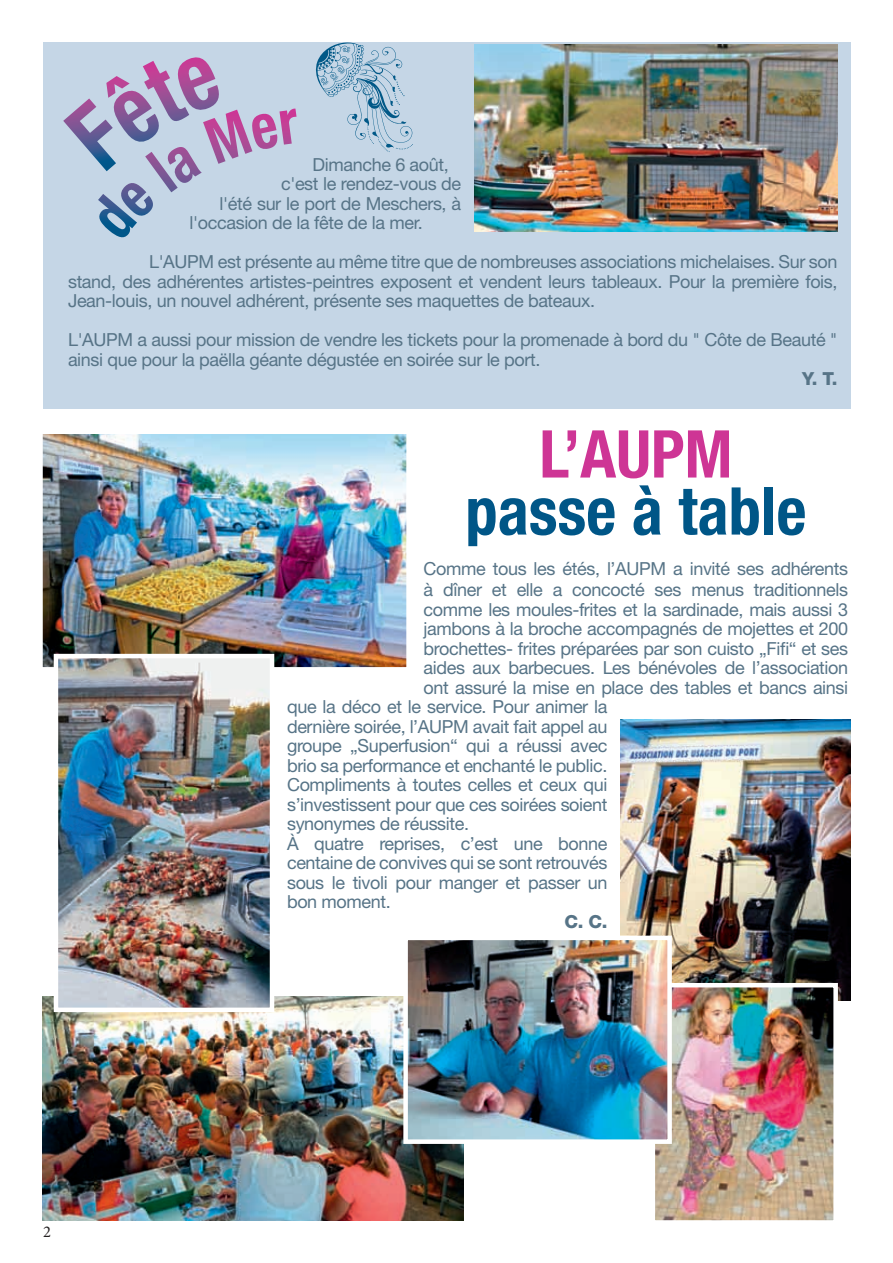
<style>
.page{position:relative;width:893px;height:1263px;background:#fff}
.page>*{position:absolute;margin:0;border:0;box-sizing:border-box;transform-origin:0 0}
.t1{font:700 condensed 66px "Helvetica Neue";color:#005687}
.t2{font:700 condensed 66px "Helvetica Neue";color:#ce3595}
.t3{font:18px/19.5px "Helvetica Neue";letter-spacing:-.02em;color:#577487;text-align:justify}
.t4{font:800 18px "Helvetica Neue";color:#577487}
.t5{font:16.5px "Minion Pro";color:#231f20}
</style>
<div class="page">
<div style="left:43px;top:43px;width:807px;height:366px;background:#c5d6e6"></div>
<img style="left:474px;top:45px;width:364px;height:187px">
<img style="left:620px;top:720px;width:230px;height:280px">
<img style="left:43px;top:997px;width:420px;height:223px">
<img style="left:656px;top:988px;width:177px;height:232px">
<div style="left:651px;top:983px;width:187px;height:242px;border:4px solid #fff"></div>
<img style="left:43px;top:434px;width:363px;height:232px">
<div style="left:38px;top:429px;width:373px;height:242px;border:4px solid #fff"></div>
<img style="left:59px;top:659px;width:210px;height:348px">
<div style="left:54px;top:654px;width:220px;height:358px;border:4px solid #fff"></div>
<svg style="left:63px;top:57px;width:233px;height:181px"></svg>
<svg style="left:316px;top:43px;width:97px;height:109px"></svg>
<img style="left:408px;top:941px;width:259px;height:198px">
<div style="left:403px;top:936px;width:269px;height:208px;border:4px solid #fff"></div>
<p class="t3" style="left:313px;top:156px;width:138px">Dimanche 6 août,</p>
<p class="t3" style="left:281px;top:176px;width:182px">c'est le rendez-vous de</p>
<p class="t3" style="left:220px;top:195px;width:243px">l'été sur le port de Meschers, à</p>
<p class="t3" style="left:190px;top:215px;width:235px">l'occasion de la fête de la mer.</p>
<p class="t3" style="left:68px;top:254px;width:771px;text-indent:81px">L'AUPM est présente au même titre que de nombreuses associations michelaises. Sur son stand, des adhérentes artistes-peintres exposent et vendent leurs tableaux. Pour la première fois, Jean-louis, un nouvel adhérent, présente ses maquettes de bateaux.</p>
<p class="t3" style="left:68px;top:332px;width:771px">L'AUPM a aussi pour mission de vendre les tickets pour la promenade à bord du " Côte de Beauté " ainsi que pour la paëlla géante dégustée en soirée sur le port.</p>
<p class="t4" style="left:802px;top:372px;width:37px">Y. T.</p>
<h1 class="t2" style="left:539px;top:430px;width:195px">L’AUPM</h1>
<h1 class="t1" style="left:465px;top:487px;width:343px">passe à table</h1>
<p class="t3" style="left:424px;top:561px;width:426px">Comme tous les étés, l’AUPM a invité ses adhérents</p>
<p class="t3" style="left:424px;top:582px;width:426px">à dîner et elle a concocté ses menus traditionnels</p>
<p class="t3" style="left:424px;top:601px;width:426px">comme les moules-frites et la sardinade, mais aussi 3</p>
<p class="t3" style="left:424px;top:621px;width:426px">jambons à la broche accompagnés de mojettes et 200</p>
<p class="t3" style="left:424px;top:640px;width:426px">brochettes- frites préparées par son cuisto „Fifi“ et ses</p>
<p class="t3" style="left:424px;top:660px;width:426px">aides aux barbecues. Les bénévoles de l’association</p>
<p class="t3" style="left:424px;top:679px;width:426px">ont assuré la mise en place des tables et bancs ainsi</p>
<p class="t3" style="left:287px;top:699px;width:322px">que la déco et le service. Pour animer la</p>
<p class="t3" style="left:287px;top:718px;width:322px">dernière soirée, l’AUPM avait fait appel au</p>
<p class="t3" style="left:287px;top:738px;width:322px">groupe „Superfusion“ qui a réussi avec</p>
<p class="t3" style="left:287px;top:757px;width:322px">brio sa performance et enchanté le public.</p>
<p class="t3" style="left:287px;top:777px;width:322px">Compliments à toutes celles et ceux qui</p>
<p class="t3" style="left:287px;top:796px;width:322px">s’investissent pour que ces soirées soient</p>
<p class="t3" style="left:287px;top:816px;width:184px">synonymes de réussite.</p>
<p class="t3" style="left:287px;top:835px;width:322px">À quatre reprises, c’est une bonne</p>
<p class="t3" style="left:287px;top:855px;width:322px">centaine de convives qui se sont retrouvés</p>
<p class="t3" style="left:287px;top:874px;width:322px">sous le tivoli pour manger et passer un</p>
<p class="t3" style="left:287px;top:893px;width:105px">bon moment.</p>
<p class="t4" style="left:565px;top:915px;width:44px">C. C.</p>
<p class="t5" style="left:43px;top:1225px;width:9px">2</p>
</div>
